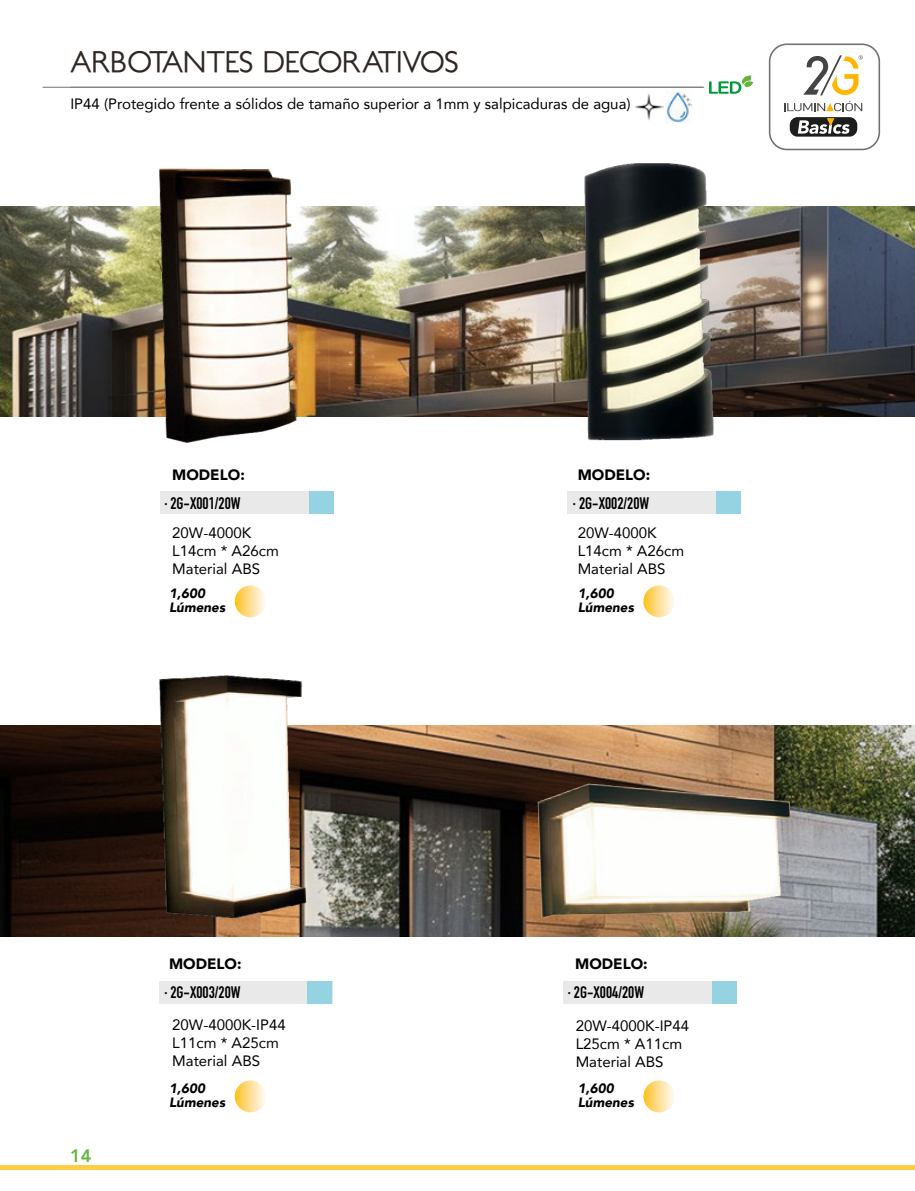
<style>
.page{position:relative;width:915px;height:1191px;background:#fff}
.page>*{position:absolute;margin:0;border:0;box-sizing:border-box;transform-origin:0 0}
.t1{font:30px "Soft Elegance";letter-spacing:-.03em;color:#2f2722}
.t2{font:800 18px "Avenir";color:#67b547}
.t3{font:700 16.5px "DIN Condensed";color:#000}
.t4{font:15px/18px "Avenir";color:#000}
.t5{font:900 15px "Avenir";color:#000}
.t6{font:italic 900 13.5px/13.5px "Avenir";color:#000}
</style>
<div class="page">
<div style="left:768px;top:43px;width:111px;height:107px;border:2px solid #727271;border-radius:17px"></div>
<svg style="left:803px;top:55px;width:59px;height:40px"></svg>
<svg style="left:784px;top:101px;width:78px;height:10px"></svg>
<div style="left:789px;top:117px;width:68px;height:20px;background:#1d1d1b;border-radius:8px"></div>
<svg style="left:797px;top:118px;width:52px;height:16px"></svg>
<hr style="left:43px;top:87px;width:659px;height:1px;background:#838382">
<svg style="left:709px;top:75px;width:44px;height:19px"></svg>
<img style="left:0;top:206px;width:914px;height:211px">
<img style="left:0;top:726px;width:914px;height:210px">
<div style="left:161px;top:492px;width:173px;height:22px;background:#e9e9e9"></div>
<div style="left:567px;top:492px;width:173px;height:22px;background:#e9e9e9"></div>
<div style="left:309px;top:492px;width:25px;height:22px;background:#95d3e2"></div>
<div style="left:716px;top:492px;width:24px;height:22px;background:#95d3e2"></div>
<img style="left:123px;top:168px;width:213px;height:275px">
<img style="left:550px;top:163px;width:205px;height:278px">
<div style="left:563px;top:981px;width:173px;height:23px;background:#e9e9e9"></div>
<div style="left:712px;top:981px;width:24px;height:23px;background:#95d3e2"></div>
<img style="left:531px;top:774px;width:265px;height:155px">
<div style="left:159px;top:981px;width:173px;height:23px;background:#e9e9e9"></div>
<div style="left:307px;top:981px;width:25px;height:23px;background:#95d3e2"></div>
<img style="left:134px;top:675px;width:198px;height:255px">
<hr style="left:0;top:1165px;width:914px;height:4px;background:#fecd44">
<hr style="left:70px;top:87px;width:633px;height:1px;background:#838382">
<svg style="left:235px;top:585px;width:31px;height:32px"></svg>
<svg style="left:235px;top:1080px;width:31px;height:32px"></svg>
<svg style="left:643px;top:585px;width:31px;height:32px"></svg>
<svg style="left:643px;top:1080px;width:31px;height:32px"></svg>
<img style="left:665px;top:91px;width:26px;height:31px">
<img style="left:635px;top:93px;width:28px;height:27px">
<h1 class="t1" style="left:70px;top:44px;width:390px">ARBOTANTES DECORATIVOS</h1>
<p class="t4" style="left:70px;top:95px;width:561px">IP44 (Protegido frente a sólidos de tamaño superior a 1mm y salpicaduras de agua)</p>
<p class="t5" style="left:172px;top:462px;width:74px">MODELO:</p>
<p class="t5" style="left:577px;top:462px;width:74px">MODELO:</p>
<p class="t3" style="left:164px;top:492px;width:78px">· 2G-X001/20W</p>
<p class="t3" style="left:572px;top:492px;width:78px">· 2G-X002/20W</p>
<p class="t4" style="left:172px;top:523px;width:108px">20W-4000K<br>L14cm * A26cm<br>Material ABS</p>
<p class="t4" style="left:577px;top:523px;width:108px">20W-4000K<br>L14cm * A26cm<br>Material ABS</p>
<p class="t6" style="left:169px;top:586px;width:58px">1,600<br>Lúmenes</p>
<p class="t2" style="left:70px;top:1142px;width:23px">14</p>
<p class="t5" style="left:169px;top:951px;width:74px">MODELO:</p>
<p class="t3" style="left:164px;top:980px;width:78px">· 2G-X003/20W</p>
<p class="t4" style="left:172px;top:1015px;width:115px">20W-4000K-IP44<br>L11cm * A25cm<br>Material ABS</p>
<p class="t6" style="left:169px;top:1081px;width:58px">1,600<br>Lúmenes</p>
<p class="t6" style="left:577px;top:586px;width:58px">1,600<br>Lúmenes</p>
<p class="t5" style="left:575px;top:951px;width:74px">MODELO:</p>
<p class="t3" style="left:567px;top:981px;width:78px">· 2G-X004/20W</p>
<p class="t4" style="left:575px;top:1016px;width:115px">20W-4000K-IP44<br>L25cm * A11cm<br>Material ABS</p>
<p class="t6" style="left:577px;top:1081px;width:58px">1,600<br>Lúmenes</p>
</div>
